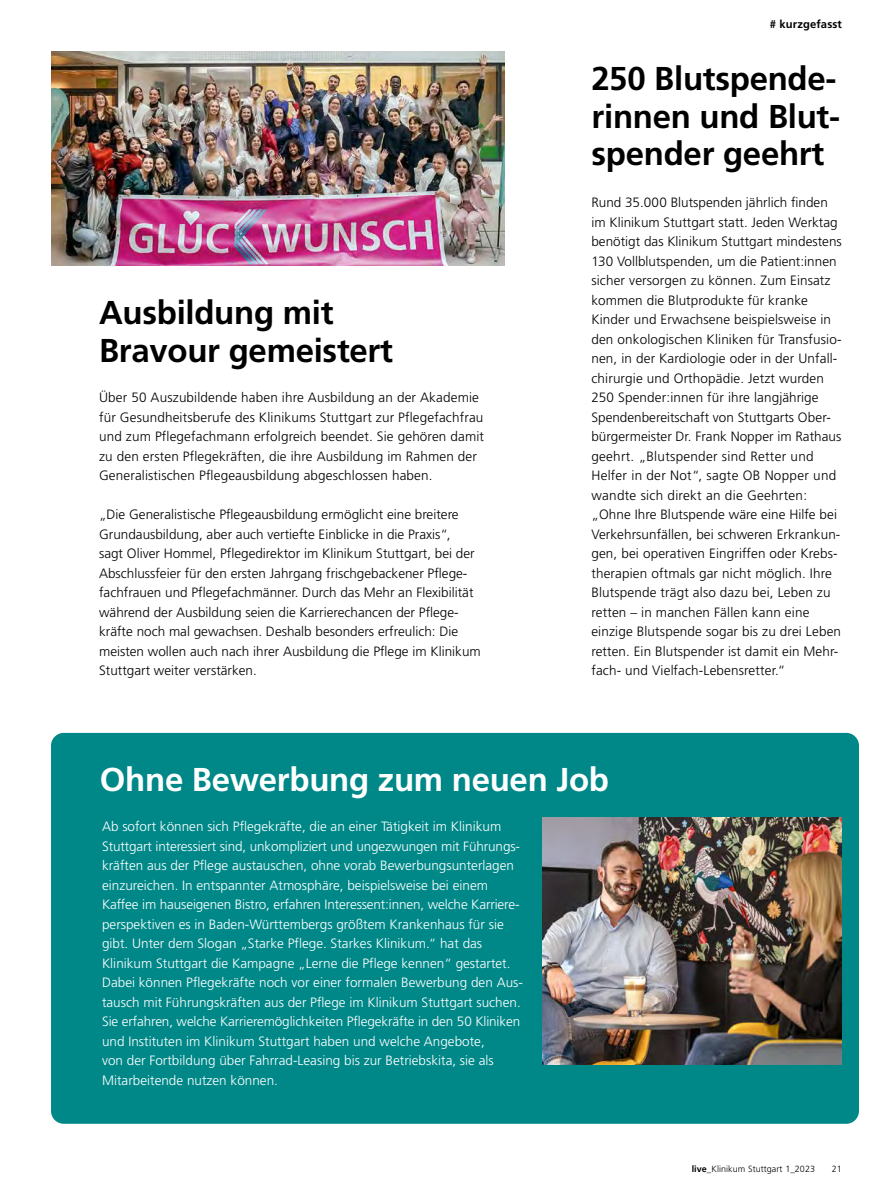
<style>
.page{position:relative;width:893px;height:1191px;background:#fff}
.page>*{position:absolute;margin:0;border:0;box-sizing:border-box;transform-origin:0 0}
.t1{font:700 33px/37.5px "Frutiger LT Pro";letter-spacing:-.01em;color:#000}
.t2{font:700 33px "Frutiger LT Pro";letter-spacing:-.01em;color:#fff}
.t3{font:300 13.5px/19.5px "Frutiger LT Pro";letter-spacing:.005em;color:#000}
.t4{font:300 13.5px/19.5px "Frutiger LT Pro";color:#fff}
.t5{font:700 11.25px "Frutiger LT Pro";letter-spacing:.01em;color:#000}
.t6{font:300 9px "Frutiger LT Pro";letter-spacing:.005em;color:#000}
.s1{font-weight:700}
</style>
<div class="page">
<img style="left:51px;top:51px;width:453px;height:215px">
<div style="left:51px;top:733px;width:808px;height:390px;background:#008889;border-radius:13px"></div>
<img style="left:543px;top:818px;width:299px;height:246px">
<p class="t5" style="left:770px;top:17px;width:74px"># kurzgefasst</p>
<h1 class="t1" style="left:99px;top:294px;width:295px">Ausbildung mit<br>Bravour gemeistert</h1>
<p class="t3" style="left:99px;top:388px;width:386px">Über 50 Auszubildende haben ihre Ausbildung an der Akademie für Gesundheitsberufe des Klinikums Stuttgart zur Pflegefachfrau und zum Pflegefachmann erfolgreich beendet. Sie gehören damit zu den ersten Pflegekräften, die ihre Ausbildung im Rahmen der Generalistischen Pflegeausbildung abgeschlossen haben.</p>
<p class="t3" style="left:99px;top:505px;width:383px">„Die Generalistische Pflegeausbildung ermöglicht eine breitere Grundausbildung, aber auch vertiefte Einblicke in die Praxis“,<br>sagt Oliver Hommel, Pflegedirektor im Klinikum Stuttgart, bei der Abschlussfeier für den ersten Jahrgang frischgebackener Pflege&shy;fachfrauen und Pflegefachmänner. Durch das Mehr an Flexibilität während der Ausbildung seien die Karrierechancen der Pflege&shy;kräfte noch mal gewachsen. Deshalb besonders erfreulich: Die meisten wollen auch nach ihrer Ausbildung die Pflege im Klinikum Stuttgart weiter verstärken.</p>
<h1 class="t1" style="left:592px;top:60px;width:250px;text-align:justify">250 Blutspende&shy;rinnen und Blut&shy;spender geehrt</h1>
<p class="t3" style="left:591px;top:193px;width:252px">Rund 35.000 Blutspenden jährlich finden im Klinikum Stuttgart statt. Jeden Werktag benötigt das Klinikum Stuttgart mindestens 130 Vollblutspenden, um die Patient:innen sicher versorgen zu können. Zum Einsatz kommen die Blutprodukte für kranke Kinder und Erwachsene beispielsweise in den onkologischen Kliniken für Transfusio&shy;nen, in der Kardiologie oder in der Unfall&shy;chirurgie und Orthopädie. Jetzt wurden 250 Spender:innen für ihre langjährige Spendenbereitschaft von Stuttgarts Ober&shy;bürgermeister Dr. Frank Nopper im Rathaus geehrt. „Blutspender sind Retter und Helfer in der Not“, sagte OB Nopper und wandte sich direkt an die Geehrten: „Ohne Ihre Blutspende wäre eine Hilfe bei Verkehrsunfällen, bei schweren Erkrankun&shy;gen, bei operativen Eingriffen oder Krebs&shy;therapien oftmals gar nicht möglich. Ihre Blutspende trägt also dazu bei, Leben zu retten – in manchen Fällen kann eine einzige Blutspende sogar bis zu drei Leben retten. Ein Blutspender ist damit ein Mehr&shy;fach- und Vielfach-Lebensretter.“</p>
<h1 class="t2" style="left:100px;top:759px;width:511px">Ohne Bewerbung zum neuen Job</h1>
<p class="t4" style="left:102px;top:817px;width:422px">Ab sofort können sich Pflegekräfte, die an einer Tätigkeit im Klinikum Stuttgart interessiert sind, unkompliziert und ungezwungen mit Führungs&shy;kräften aus der Pflege austauschen, ohne vorab Bewerbungsunterlagen einzureichen. In entspannter Atmosphäre, beispielsweise bei einem Kaffee im hauseigenen Bistro, erfahren Interessent:innen, welche Karriere&shy;perspektiven es in Baden-Württembergs größtem Krankenhaus für sie gibt. Unter dem Slogan „Starke Pflege. Starkes Klinikum.“ hat das Klinikum Stuttgart die Kampagne „Lerne die Pflege kennen“ gestartet.<br>Dabei können Pflegekräfte noch vor einer formalen Bewerbung den Aus&shy;tausch mit Führungskräften aus der Pflege im Klinikum Stuttgart suchen.<br>Sie erfahren, welche Karrieremöglichkeiten Pflegekräfte in den 50 Kliniken und Instituten im Klinikum Stuttgart haben und welche Angebote,<br>von der Fortbildung über Fahrrad-Leasing bis zur Betriebskita, sie als Mitarbeitende nutzen können.</p>
<p class="t6" style="left:692px;top:1163px;width:125px"><span class="s1">live_</span>Klinikum Stuttgart 1_2023</p>
<p class="t6" style="left:832px;top:1163px;width:12px">21</p>
</div>
